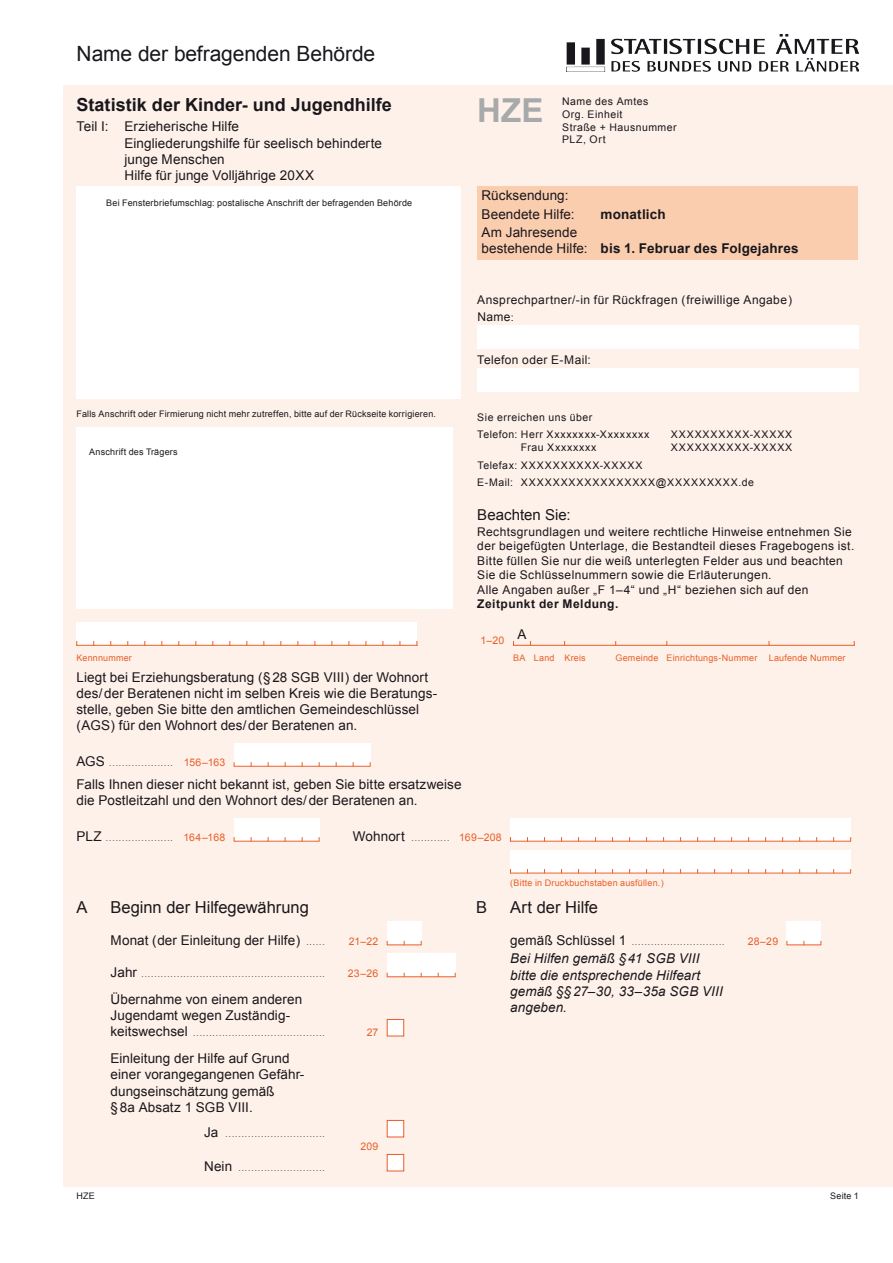
<style>
.page{position:relative;width:893px;height:1263px;background:#fff}
.page>*{position:absolute;margin:0;border:0;box-sizing:border-box;transform-origin:0 0}
.t1{font:700 33px "Arial";color:#a7a9ab}
.t2{font:21px "Arial";letter-spacing:-.005em;color:#1a171c}
.t3{font:700 18px "Arial";color:#1a171c}
.t4{font:16.5px "Arial";color:#1a171c}
.t5{font:15px "Arial";letter-spacing:.005em;color:#1a171c}
.t6{font:13.5px/16.2px "Arial";letter-spacing:.005em;color:#1a171c}
.t7{font:italic 13.5px/16.2px "Arial";letter-spacing:.005em;color:#1a171c}
.t8{font:700 13.5px "Arial";letter-spacing:.01em;color:#1a171c}
.t9{font:12px/14.4px "Arial";letter-spacing:.03em;color:#1a171c}
.t10{font:700 12px "Arial";letter-spacing:.04em;color:#1a171c}
.t11{font:10.5px "Arial";letter-spacing:.02em;color:#707173}
.t12{font:10.5px/17.4px "Arial";letter-spacing:.075em;color:#1a171c}
.t13{font:10.5px/17.4px "Arial";letter-spacing:.05em;color:#1a171c}
.t14{font:10.5px/12.6px "Arial";letter-spacing:.045em;color:#1a171c}
.t15{font:10.5px "Arial";letter-spacing:.02em;color:#e95e28}
.t16{font:9px "Arial";letter-spacing:.02em;color:#1a171c}
.t17{font:9px "Arial";letter-spacing:.02em;color:#e95e28}
.s1{font-weight:700}
.s2{font-size:10.5px}
.s3{font-size:13.5px;color:#1a171c}
.s4{color:#e95e28}
.s5{font-size:10.5px;color:#707173}
.s6{font-style:normal}
</style>
<div class="page">
<div style="left:64px;top:85px;width:829px;height:1101px;background:#fef1e9"></div>
<div style="left:77px;top:186px;width:384px;height:213px;background:#fff"></div>
<div style="left:477px;top:325px;width:382px;height:23px;background:#fff"></div>
<div style="left:477px;top:368px;width:382px;height:23px;background:#fff"></div>
<div style="left:477px;top:186px;width:381px;height:74px;background:#facdaf"></div>
<hr style="left:513px;top:645px;width:341px;height:1px;background:#e95e28">
<div style="left:77px;top:428px;width:376px;height:181px;background:#fff"></div>
<div style="left:77px;top:622px;width:340px;height:23px;background:#fff"></div>
<hr style="left:77px;top:645px;width:340px;height:1px;background:#e95e28">
<img style="left:566px;top:34px;width:293px;height:37px">
<div style="left:234px;top:743px;width:136px;height:23px;background:#fff"></div>
<hr style="left:234px;top:766px;width:136px;height:1px;background:#e95e28">
<div style="left:234px;top:818px;width:85px;height:23px;background:#fff"></div>
<hr style="left:234px;top:841px;width:85px;height:1px;background:#e95e28">
<div style="left:510px;top:818px;width:341px;height:23px;background:#fff"></div>
<hr style="left:510px;top:841px;width:341px;height:1px;background:#e95e28">
<div style="left:510px;top:850px;width:341px;height:23px;background:#fff"></div>
<hr style="left:510px;top:873px;width:341px;height:1px;background:#e95e28">
<div style="left:387px;top:922px;width:34px;height:23px;background:#fff"></div>
<hr style="left:387px;top:945px;width:34px;height:1px;background:#e95e28">
<div style="left:387px;top:954px;width:68px;height:23px;background:#fff"></div>
<hr style="left:387px;top:976px;width:68px;height:1px;background:#e95e28">
<div style="left:387px;top:1019px;width:17px;height:17px;background:#fff;border:1px solid #e95e28"></div>
<div style="left:387px;top:1120px;width:17px;height:17px;background:#fff;border:1px solid #e95e28"></div>
<div style="left:387px;top:1154px;width:17px;height:17px;background:#fff;border:1px solid #e95e28"></div>
<div style="left:787px;top:922px;width:34px;height:23px;background:#fff"></div>
<hr style="left:787px;top:945px;width:34px;height:1px;background:#e95e28">
<h2 class="t2" style="left:77px;top:40px;width:300px">Name der befragenden Behörde</h2>
<h3 class="t3" style="left:77px;top:93px;width:317px">Statistik der Kinder- und Jugendhilfe</h3>
<p class="t6" style="left:125px;top:119px;width:259px;text-indent:-48px">Teil I: Erzieherische Hilfe<br>Eingliederungshilfe für seelisch behinderte junge Menschen<br>Hilfe für junge Volljährige 20XX</p>
<p class="t16" style="left:106px;top:197px;width:307px">Bei Fensterbriefumschlag: postalische Anschrift der befragenden Behörde</p>
<p class="t16" style="left:77px;top:408px;width:361px">Falls Anschrift oder Firmierung nicht mehr zutreffen, bitte auf der Rückseite korrigieren.</p>
<p class="t16" style="left:89px;top:446px;width:90px">Anschrift des Trägers</p>
<p class="t17" style="left:77px;top:651px;width:57px">Kennnummer</p>
<h1 class="t1" style="left:477px;top:88px;width:68px">HZE</h1>
<p class="t14" style="left:562px;top:96px;width:116px">Name des Amtes<br>Org. Einheit<br>Straße + Hausnummer<br>PLZ, Ort</p>
<p class="t6" style="left:482px;top:187px;width:94px;line-height:18.3px">Rücksendung:<br>Beendete Hilfe:</p>
<p class="t8" style="left:601px;top:205px;width:67px">monatlich</p>
<p class="t6" style="left:482px;top:224px;width:319px">Am Jahresende<br>bestehende Hilfe: <span class="s1">bis 1. Februar des Folgejahres</span></p>
<p class="t9" style="left:477px;top:291px;width:316px;line-height:17.2px">Ansprechpartner/-in für Rückfragen (freiwillige Angabe)<br>Name<span class="s2">:</span></p>
<p class="t9" style="left:477px;top:352px;width:115px">Telefon oder E-Mail:</p>
<p class="t13" style="left:477px;top:409px;width:174px">Sie erreichen uns über<br>Telefon: Herr Xxxxxxxx-Xxxxxxxx</p>
<p class="t12" style="left:671px;top:426px;width:123px">XXXXXXXXXX-XXXXX</p>
<p class="t12" style="left:521px;top:439px;width:77px">Frau Xxxxxxxx</p>
<p class="t12" style="left:671px;top:439px;width:123px">XXXXXXXXXX-XXXXX</p>
<p class="t12" style="left:477px;top:456px;width:278px">Telefax: XXXXXXXXXX-XXXXX<br>E-Mail: XXXXXXXXXXXXXXXXX@XXXXXXXXX.de</p>
<p class="t5" style="left:477px;top:504px;width:95px">Beachten Sie:</p>
<p class="t9" style="left:477px;top:525px;width:378px">Rechtsgrundlagen und weitere rechtliche Hinweise entnehmen Sie der beigefügten Unterlage, die Bestandteil dieses Fragebogens ist.<br>Bitte füllen Sie nur die weiß unterlegten Felder aus und beachten Sie die Schlüsselnummern sowie die Erläuterungen.<br>Alle Angaben außer „F 1–4“ und „H“ beziehen sich auf den</p>
<p class="t10" style="left:477px;top:596px;width:143px">Zeitpunkt der Meldung.</p>
<p class="t15" style="left:481px;top:634px;width:25px">1–20</p>
<p class="t6" style="left:517px;top:626px;width:11px">A</p>
<p class="t17" style="left:513px;top:651px;width:14px">BA</p>
<p class="t17" style="left:534px;top:651px;width:53px">Land Kreis</p>
<p class="t17" style="left:615px;top:651px;width:143px">Gemeinde Einrichtungs-Nummer</p>
<p class="t17" style="left:769px;top:651px;width:78px">Laufende Nummer</p>
<p class="t6" style="left:77px;top:669px;width:362px">Liegt bei Erziehungsberatung (§28 SGB VIII) der Wohnort des/der Beratenen nicht im selben Kreis wie die Beratungs&shy;stelle, geben Sie bitte den amtlichen Gemeindeschlüssel (AGS) für den Wohnort des/der Beratenen an.</p>
<p class="t11" style="left:77px;top:756px;width:150px"><span class="s3">AGS</span> .................... <span class="s4">156–163</span></p>
<p class="t6" style="left:77px;top:776px;width:386px">Falls Ihnen dieser nicht bekannt ist, geben Sie bitte ersatzweise die Postleitzahl und den Wohnort des/der Beratenen an.</p>
<p class="t11" style="left:77px;top:831px;width:150px"><span class="s3">PLZ</span> ..................... <span class="s4">164–168</span></p>
<p class="t11" style="left:353px;top:831px;width:150px"><span class="s3">Wohnort</span> ............ <span class="s4">169–208</span></p>
<p class="t17" style="left:510px;top:877px;width:155px">(Bitte in Druckbuchstaben ausfüllen.)</p>
<p class="t4" style="left:77px;top:897px;width:13px">A</p>
<p class="t4" style="left:111px;top:897px;width:200px">Beginn der Hilfegewährung</p>
<p class="t6" style="left:111px;top:932px;width:216px">Monat (der Einleitung der Hilfe) <span class="s5">......</span></p>
<p class="t15" style="left:349px;top:934px;width:31px">21–22</p>
<p class="t11" style="left:111px;top:966px;width:216px"><span class="s3">Jahr</span> .........................................................</p>
<p class="t15" style="left:348px;top:966px;width:32px">23–26</p>
<p class="t6" style="left:111px;top:991px;width:193px">Übernahme von einem anderen<br>Jugendamt wegen Zuständig-</p>
<p class="t11" style="left:111px;top:1026px;width:216px"><span class="s3">keitswechsel</span> .........................................</p>
<p class="t15" style="left:367px;top:1026px;width:13px">27</p>
<p class="t6" style="left:111px;top:1050px;width:195px">Einleitung der Hilfe auf Grund einer vorangegangenen Gefähr&shy;dungseinschätzung gemäß<br>§8a Absatz 1 SGB VIII.</p>
<p class="t11" style="left:204px;top:1127px;width:123px"><span class="s3">Ja</span> ...............................</p>
<p class="t15" style="left:360px;top:1139px;width:20px">209</p>
<p class="t11" style="left:204px;top:1161px;width:123px"><span class="s3">Nein</span> ...........................</p>
<p class="t4" style="left:476px;top:897px;width:13px">B</p>
<p class="t4" style="left:510px;top:897px;width:89px">Art der Hilfe</p>
<p class="t11" style="left:510px;top:934px;width:216px"><span class="s3">gemäß Schlüssel 1</span> .............................</p>
<p class="t15" style="left:748px;top:934px;width:32px">28–29</p>
<p class="t7" style="left:510px;top:951px;width:214px">Bei Hilfen gemäß §41 SGB VIII bitte die entsprechende Hilfeart gemäß §§27<span class="s6">–</span>30, 33<span class="s6">–</span>35a SGB VIII angeben.</p>
<p class="t16" style="left:77px;top:1190px;width:20px">HZE</p>
<p class="t16" style="left:830px;top:1190px;width:30px">Seite 1</p>
</div>
